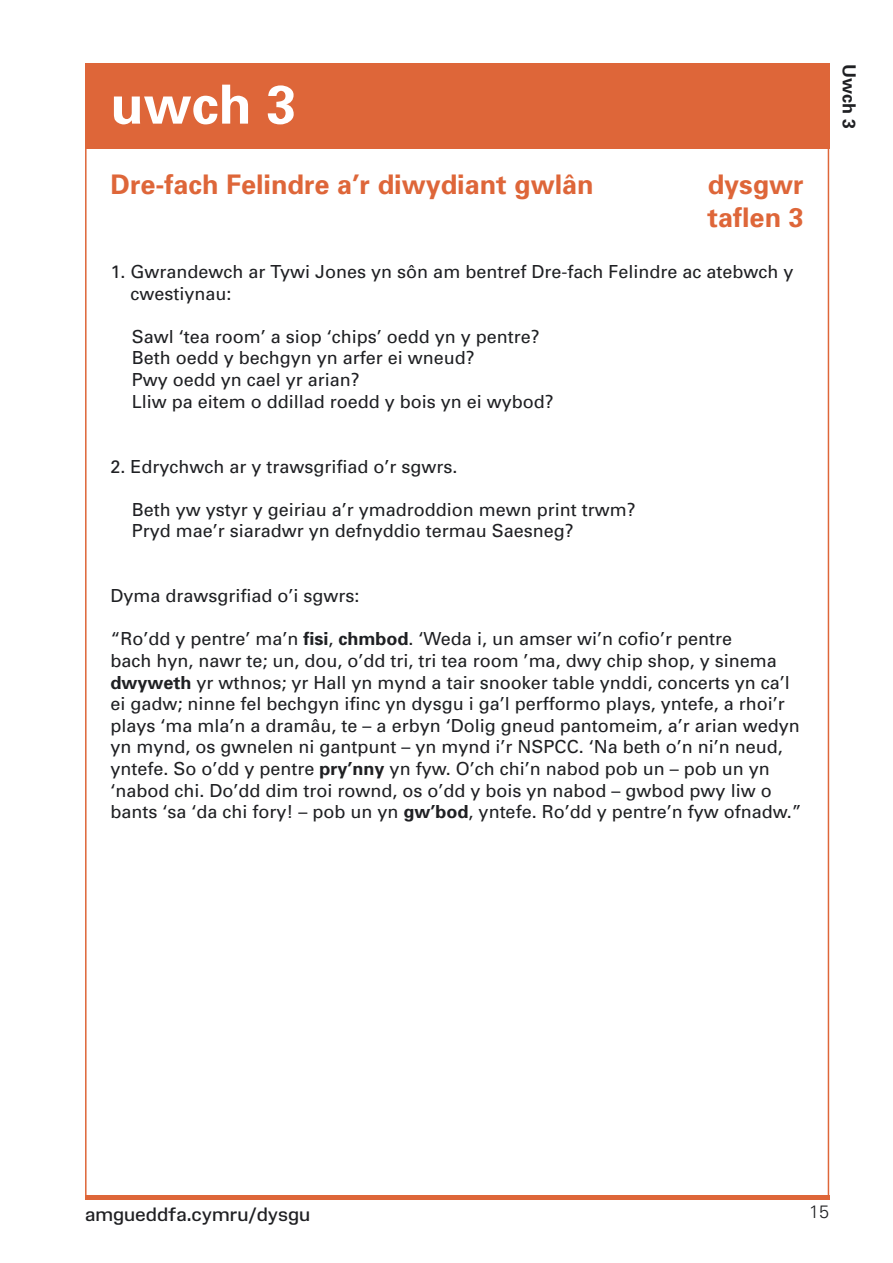
<style>
.page{position:relative;width:893px;height:1263px;background:#fff}
.page>*{position:absolute;margin:0;border:0;box-sizing:border-box;transform-origin:0 0}
.t1{font:700 54px "Univers";color:#fff}
.t2{font:700 27px/32.4px "Univers";color:#de6639}
.t3{font:18px/21.6px "Univers";color:#1f2023}
.t4{font:18px "Amgueddfa Body";color:#1f2023}
.t5{font:700 18px "Univers";color:#1f2023}
.t6{font:300 18px "Univers";color:#1f2023}
.s1{font-weight:700}
</style>
<div class="page">
<hr style="left:85px;top:1195px;width:744px;height:4px;background:#de6639">
<div style="left:85px;top:64px;width:744px;height:85px;background:#de6639"></div>
<h1 class="t1" style="left:111px;top:72px;width:188px">uwch 3</h1>
<h2 class="t2" style="left:111px;top:169px;width:485px">Dre-fach Felindre a’r diwydiant gwlân</h2>
<h2 class="t2" style="left:708px;top:169px;width:98px">dysgwr taflen 3</h2>
<p class="t3" style="left:131px;top:261px;width:664px;text-indent:-20px">1. Gwrandewch ar Tywi Jones yn sôn am bentref Dre-fach Felindre ac atebwch y cwestiynau:</p>
<p class="t3" style="left:132px;top:326px;width:424px">Sawl ‘tea room’ a siop ‘chips’ oedd yn y pentre?<br>Beth oedd y bechgyn yn arfer ei wneud?<br>Pwy oedd yn cael yr arian?<br>Lliw pa eitem o ddillad roedd y bois yn ei wybod?</p>
<p class="t3" style="left:111px;top:455px;width:349px">2. Edrychwch ar y trawsgrifiad o’r sgwrs.</p>
<p class="t3" style="left:132px;top:499px;width:506px">Beth yw ystyr y geiriau a’r ymadroddion mewn print trwm?<br>Pryd mae’r siaradwr yn defnyddio termau Saesneg?</p>
<p class="t3" style="left:111px;top:585px;width:251px">Dyma drawsgrifiad o’i sgwrs:</p>
<p class="t3" style="left:111px;top:628px;width:693px">“Ro’dd y pentre’ ma’n <span class="s1">fisi</span>, <span class="s1">chmbod</span>. ‘Weda i, un amser wi’n cofio’r pentre<br>bach hyn, nawr te; un, dou, o’dd tri, tri tea room ’ma, dwy chip shop, y sinema <span class="s1">dwyweth</span> yr wthnos; yr Hall yn mynd a tair snooker table ynddi, concerts yn ca’l ei gadw; ninne fel bechgyn ifinc yn dysgu i ga’l perfformo plays, yntefe, a rhoi’r plays ‘ma mla’n a dramâu, te – a erbyn ‘Dolig gneud pantomeim, a’r arian wedyn yn mynd, os gwnelen ni gantpunt – yn mynd i’r NSPCC. ‘Na beth o’n ni’n neud, yntefe. So o’dd y pentre <span class="s1">pry’nny</span> yn fyw. O’ch chi’n nabod pob un – pob un yn ‘nabod chi. Do’dd dim troi rownd, os o’dd y bois yn nabod – gwbod pwy liw o bants ‘sa ‘da chi fory! – pob un yn <span class="s1">gw’bod</span>, yntefe. Ro’dd y pentre’n fyw ofnadw.”</p>
<p class="t5" style="left:860px;top:64px;width:67px;rotate:90deg">Uwch 3</p>
<p class="t4" style="left:85px;top:1203px;width:227px">amgueddfa.cymru/dysgu</p>
<p class="t6" style="left:809px;top:1200px;width:10px">15</p>
</div>
